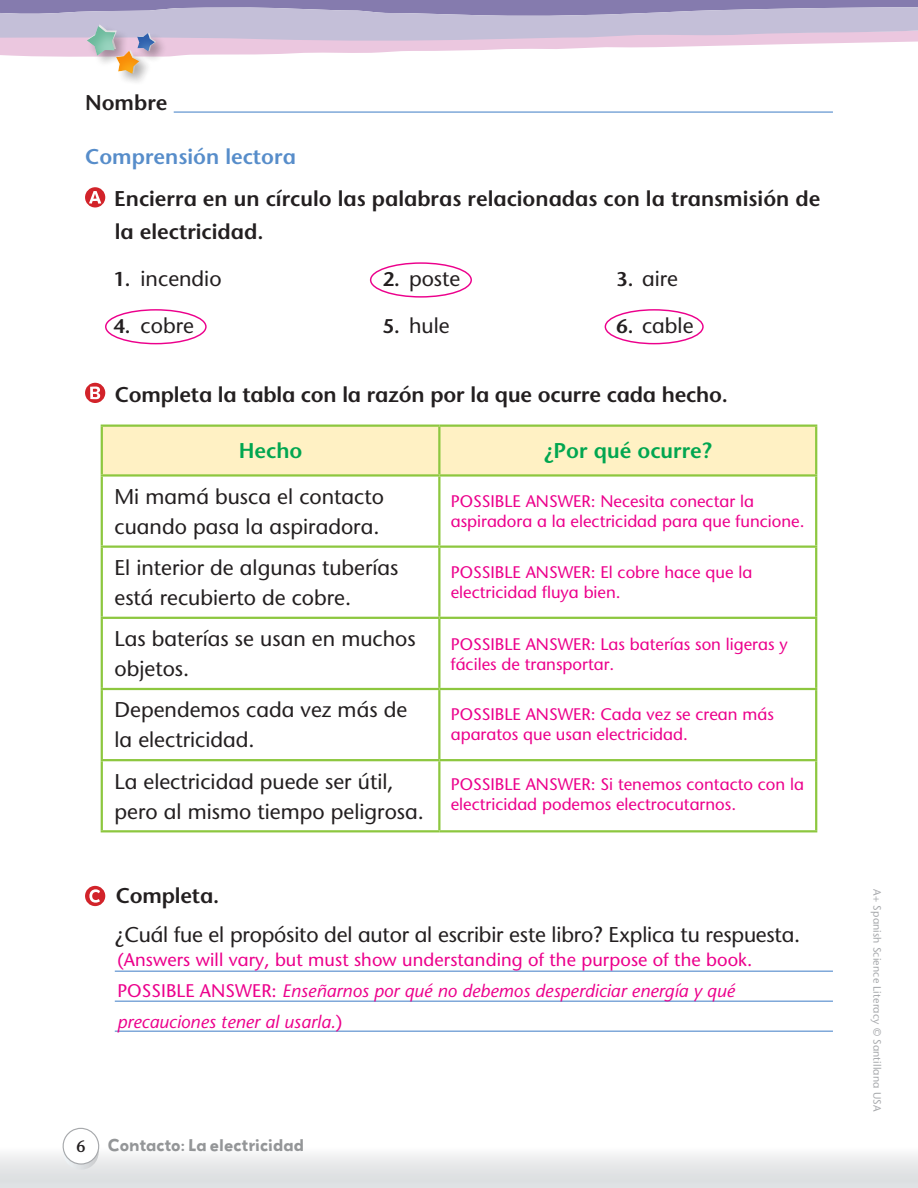
<style>
.page{position:relative;width:918px;height:1188px;background:#fff}
.page>*{position:absolute;margin:0;border:0;box-sizing:border-box;transform-origin:0 0}
.t1{font:21px/30px "Stane Sans";color:#231f20}
.t2{font:600 21px/33px "Stane Sans";color:#231f20}
.t3{font:600 21px "Stane Sans";color:#00a650}
.t4{font:600 21px "Stane Sans";color:#578dca}
.t5{font:18px/30.8px "Stane Sans";letter-spacing:.005em;color:#ec008c}
.t6{font:16.5px/19.8px "Stane Sans";color:#ec008c}
.t7{font:600 16.5px "Stone Informal";color:#231f20;scale:.95 1}
.t8{font:700 15px "Grenadine MVB";color:#949698}
.t9{font:10.5px "Stane Sans";letter-spacing:.015em;color:#a7a9ac}
.s1{font-weight:600;font-size:19.5px}
.s2{font-style:italic}
</style>
<div class="page">
<div style="left:115px;top:50px;width:37px;height:37px;background:#231f20;opacity:.2"></div>
<svg style="left:0;top:0;width:918px;height:76px"></svg>
<hr style="left:174px;top:111px;width:659px;height:2px;background:#7ea8d9">
<div style="left:0;top:1147px;width:918px;height:41px;background:linear-gradient(to bottom,#f9f8f9,#d7dadc)"></div>
<svg style="left:61px;top:1127px;width:40px;height:43px"></svg>
<div style="left:85px;top:187px;width:20px;height:20px;background:#d2232a;border-radius:50%"></div>
<svg style="left:89px;top:191px;width:12px;height:13px"></svg>
<svg style="left:85px;top:383px;width:20px;height:20px"></svg>
<svg style="left:90px;top:387px;width:10px;height:12px"></svg>
<div style="left:103px;top:427px;width:712px;height:47px;background:#fff1c4"></div>
<hr style="left:101px;top:425px;width:338px;height:2px;background:#8dc73f">
<hr style="left:101px;top:427px;width:2px;height:47px;background:#8dc73f">
<hr style="left:439px;top:425px;width:378px;height:2px;background:#8dc73f">
<hr style="left:438px;top:427px;width:2px;height:47px;background:#8dc73f">
<hr style="left:815px;top:427px;width:2px;height:47px;background:#8dc73f">
<hr style="left:101px;top:474px;width:338px;height:3px;background:#8dc73f">
<hr style="left:101px;top:477px;width:2px;height:69px;background:#8dc73f">
<hr style="left:439px;top:474px;width:378px;height:3px;background:#8dc73f">
<hr style="left:438px;top:477px;width:2px;height:69px;background:#8dc73f">
<hr style="left:815px;top:477px;width:2px;height:69px;background:#8dc73f">
<hr style="left:101px;top:546px;width:338px;height:2px;background:#8dc73f">
<hr style="left:101px;top:548px;width:2px;height:69px;background:#8dc73f">
<hr style="left:439px;top:546px;width:378px;height:2px;background:#8dc73f">
<hr style="left:438px;top:548px;width:2px;height:69px;background:#8dc73f">
<hr style="left:815px;top:548px;width:2px;height:69px;background:#8dc73f">
<hr style="left:101px;top:617px;width:338px;height:2px;background:#8dc73f">
<hr style="left:101px;top:619px;width:2px;height:69px;background:#8dc73f">
<hr style="left:439px;top:617px;width:378px;height:2px;background:#8dc73f">
<hr style="left:438px;top:619px;width:2px;height:69px;background:#8dc73f">
<hr style="left:815px;top:619px;width:2px;height:69px;background:#8dc73f">
<hr style="left:101px;top:688px;width:338px;height:2px;background:#8dc73f">
<hr style="left:101px;top:690px;width:2px;height:69px;background:#8dc73f">
<hr style="left:439px;top:688px;width:378px;height:2px;background:#8dc73f">
<hr style="left:438px;top:690px;width:2px;height:69px;background:#8dc73f">
<hr style="left:815px;top:690px;width:2px;height:69px;background:#8dc73f">
<hr style="left:101px;top:759px;width:338px;height:2px;background:#8dc73f">
<hr style="left:101px;top:761px;width:2px;height:69px;background:#8dc73f">
<hr style="left:439px;top:759px;width:378px;height:2px;background:#8dc73f">
<hr style="left:438px;top:761px;width:2px;height:69px;background:#8dc73f">
<hr style="left:815px;top:761px;width:2px;height:69px;background:#8dc73f">
<hr style="left:101px;top:830px;width:338px;height:2px;background:#8dc73f">
<hr style="left:439px;top:830px;width:378px;height:2px;background:#8dc73f">
<div style="left:85px;top:886px;width:20px;height:20px;background:#d2232a;border-radius:50%"></div>
<svg style="left:89px;top:889px;width:11px;height:14px"></svg>
<hr style="left:115px;top:970px;width:718px;height:2px;background:#7ea8d9">
<hr style="left:115px;top:1000px;width:718px;height:2px;background:#7ea8d9">
<hr style="left:115px;top:1030px;width:718px;height:2px;background:#7ea8d9">
<div style="left:370px;top:262px;width:102px;height:36px;border:1px solid #ec008c;border-radius:50%"></div>
<div style="left:105px;top:309px;width:102px;height:35px;border:1px solid #ec008c;border-radius:50%"></div>
<div style="left:605px;top:309px;width:99px;height:35px;border:1px solid #ec008c;border-radius:50%"></div>
<p class="t2" style="left:85px;top:86px;width:84px">Nombre</p>
<p class="t4" style="left:85px;top:144px;width:212px">Comprensión lectora</p>
<p class="t2" style="left:114px;top:182px;width:708px">Encierra en un círculo las palabras relacionadas con la transmisión de la electricidad.</p>
<p class="t1" style="left:114px;top:263px;width:110px"><span class="s1">1.</span> incendio</p>
<p class="t1" style="left:383px;top:263px;width:79px"><span class="s1">2.</span> poste</p>
<p class="t1" style="left:617px;top:263px;width:63px"><span class="s1">3.</span> aire</p>
<p class="t1" style="left:114px;top:310px;width:82px"><span class="s1">4.</span> cobre</p>
<p class="t1" style="left:383px;top:310px;width:68px"><span class="s1">5.</span> hule</p>
<p class="t1" style="left:617px;top:310px;width:79px"><span class="s1">6.</span> cable</p>
<p class="t2" style="left:115px;top:377px;width:615px">Completa la tabla con la razón por la que ocurre cada hecho.</p>
<p class="t3" style="left:239px;top:438px;width:65px">Hecho</p>
<p class="t3" style="left:544px;top:438px;width:170px">¿Por qué ocurre?</p>
<p class="t1" style="left:115px;top:481px;width:271px">Mi mamá busca el contacto cuando pasa la aspiradora.</p>
<p class="t1" style="left:115px;top:552px;width:286px">El interior de algunas tuberías está recubierto de cobre.</p>
<p class="t1" style="left:115px;top:624px;width:303px">Las baterías se usan en muchos objetos.</p>
<p class="t1" style="left:115px;top:695px;width:294px">Dependemos cada vez más de la electricidad.</p>
<p class="t1" style="left:115px;top:766px;width:311px">La electricidad puede ser útil, pero al mismo tiempo peligrosa.</p>
<p class="t6" style="left:451px;top:491px;width:355px">POSSIBLE ANSWER: Necesita conectar la aspiradora a la electricidad para que funcione.</p>
<p class="t6" style="left:451px;top:562px;width:303px">POSSIBLE ANSWER: El cobre hace que la electricidad fluya bien.</p>
<p class="t6" style="left:451px;top:634px;width:339px">POSSIBLE ANSWER: Las baterías son ligeras y fáciles de transportar.</p>
<p class="t6" style="left:451px;top:704px;width:325px">POSSIBLE ANSWER: Cada vez se crean más aparatos que usan electricidad.</p>
<p class="t6" style="left:451px;top:775px;width:355px">POSSIBLE ANSWER: Si tenemos contacto con la electricidad podemos electrocutarnos.</p>
<p class="t2" style="left:116px;top:879px;width:105px">Completa.</p>
<p class="t1" style="left:115px;top:919px;width:687px">¿Cuál fue el propósito del autor al escribir este libro? Explica tu respuesta.</p>
<p class="t5" style="left:117px;top:944px;width:636px">(Answers will vary, but must show understanding of the purpose of the book.<br>POSSIBLE ANSWER: <span class="s2">Enseñarnos por qué no debemos desperdiciar energía y qué precauciones tener al usarla.</span>)</p>
<p class="t7" style="left:76px;top:1136px;width:11px">6</p>
<p class="t8" style="left:107px;top:1134px;width:198px">Contacto: La electricidad</p>
<p class="t9" style="left:884px;top:889px;width:224px;rotate:90deg">A+ Spanish Science Literacy © Santillana USA</p>
</div>
